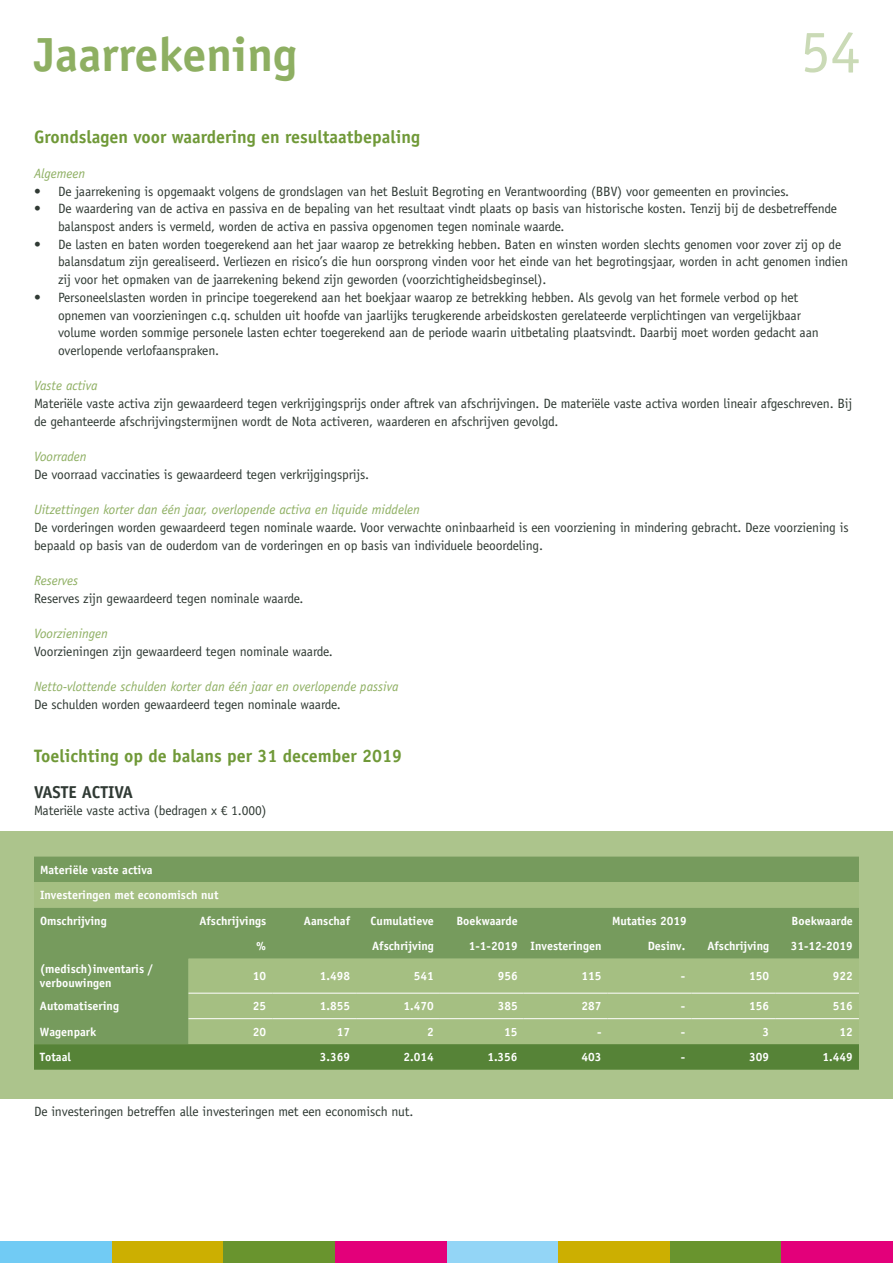
<style>
.page{position:relative;width:893px;height:1263px;background:#fff}
.page>*{position:absolute;margin:0;border:0;box-sizing:border-box;transform-origin:0 0}
.t1{font:60px "Officina Sans Std";color:#cadab6}
.t2{font:700 48px "Officina Sans Std";color:#8eaf62}
.t3{font:700 18px "Officina Sans Std";color:#709938}
.t4{font:700 17.25px "Officina Sans Std";color:#303a34}
.t5{font:13.5px/17.7px "Officina Sans Std";letter-spacing:-.01em;color:#303a34}
.t6{font:italic 13.5px "Officina Sans Std";color:#8eaf62}
.t7{font:700 12px/25.5px "Officina Sans Std";color:#fff}
</style>
<div class="page">
<div style="left:111px;top:1242px;width:112px;height:21px;background:#ccaf01"></div>
<div style="left:223px;top:1242px;width:112px;height:21px;background:#69942e"></div>
<div style="left:446px;top:1242px;width:112px;height:21px;background:#93d5f6"></div>
<div style="left:335px;top:1242px;width:111px;height:21px;background:#e3007a"></div>
<div style="left:0;top:1242px;width:112px;height:21px;background:#71cbf4"></div>
<div style="left:558px;top:1242px;width:112px;height:21px;background:#ccaf01"></div>
<div style="left:670px;top:1242px;width:111px;height:21px;background:#69942e"></div>
<div style="left:781px;top:1242px;width:112px;height:21px;background:#e3007a"></div>
<div style="left:0;top:831px;width:893px;height:267px;background:#acc48c"></div>
<div style="left:34px;top:856px;width:825px;height:26px;background:#769b5d"></div>
<svg style="left:34px;top:907px;width:825px;height:137px;fill:#a0bb7f"></svg>
<svg style="left:34px;top:1044px;width:825px;height:26px;background:#578438"></svg>
<hr style="left:189px;top:993px;width:83px;height:1px;background:#fff">
<hr style="left:272px;top:993px;width:84px;height:1px;background:#fff">
<hr style="left:356px;top:993px;width:84px;height:1px;background:#fff">
<hr style="left:440px;top:993px;width:84px;height:1px;background:#fff">
<hr style="left:524px;top:993px;width:83px;height:1px;background:#fff">
<hr style="left:608px;top:993px;width:83px;height:1px;background:#fff">
<hr style="left:691px;top:993px;width:84px;height:1px;background:#fff">
<hr style="left:775px;top:993px;width:84px;height:1px;background:#fff">
<hr style="left:189px;top:1018px;width:83px;height:1px;background:#fff">
<hr style="left:272px;top:1018px;width:84px;height:1px;background:#fff">
<hr style="left:356px;top:1018px;width:84px;height:1px;background:#fff">
<hr style="left:440px;top:1018px;width:84px;height:1px;background:#fff">
<hr style="left:524px;top:1018px;width:83px;height:1px;background:#fff">
<hr style="left:608px;top:1018px;width:83px;height:1px;background:#fff">
<hr style="left:691px;top:1018px;width:84px;height:1px;background:#fff">
<hr style="left:775px;top:1018px;width:84px;height:1px;background:#fff">
<h2 class="t2" style="left:34px;top:25px;width:265px">Jaarrekening</h2>
<h1 class="t1" style="left:800px;top:16px;width:61px">54</h1>
<h3 class="t3" style="left:34px;top:125px;width:388px">Grondslagen voor waardering en resultaatbepaling</h3>
<p class="t6" style="left:34px;top:165px;width:53px">Algemeen</p>
<p class="t5" style="left:34px;top:182px;width:757px">• De jaarrekening is opgemaakt volgens de grondslagen van het Besluit Begroting en Verantwoording (BBV) voor gemeenten en provincies.</p>
<p class="t5" style="left:58px;top:200px;width:781px;text-indent:-24px">• De waardering van de activa en passiva en de bepaling van het resultaat vindt plaats op basis van historische kosten. Tenzij bij de desbetreffende balanspost anders is vermeld, worden de activa en passiva opgenomen tegen nominale waarde.</p>
<p class="t5" style="left:58px;top:235px;width:792px;text-indent:-24px">• De lasten en baten worden toegerekend aan het jaar waarop ze betrekking hebben. Baten en winsten worden slechts genomen voor zover zij op de balansdatum zijn gerealiseerd. Verliezen en risico’s die hun oorsprong vinden voor het einde van het begrotingsjaar, worden in acht genomen indien zij voor het opmaken van de jaarrekening bekend zijn geworden (voorzichtigheidsbeginsel).</p>
<p class="t5" style="left:58px;top:288px;width:762px;text-indent:-24px">• Personeelslasten worden in principe toegerekend aan het boekjaar waarop ze betrekking hebben. Als gevolg van het formele verbod op het opnemen van voorzieningen c.q. schulden uit hoofde van jaarlijks terugkerende arbeidskosten gerelateerde verplichtingen van vergelijkbaar volume worden sommige personele lasten echter toegerekend aan de periode waarin uitbetaling plaatsvindt. Daarbij moet worden gedacht aan overlopende verlofaanspraken.</p>
<p class="t6" style="left:34px;top:378px;width:65px">Vaste activa</p>
<p class="t5" style="left:34px;top:395px;width:820px">Materiële vaste activa zijn gewaardeerd tegen verkrijgingsprijs onder aftrek van afschrijvingen. De materiële vaste activa worden lineair afgeschreven. Bij de gehanteerde afschrijvingstermijnen wordt de Nota activeren, waarderen en afschrijven gevolgd.</p>
<p class="t6" style="left:34px;top:449px;width:54px">Voorraden</p>
<p class="t5" style="left:34px;top:465px;width:336px">De voorraad vaccinaties is gewaardeerd tegen verkrijgingsprijs.</p>
<p class="t6" style="left:34px;top:502px;width:387px">Uitzettingen korter dan één jaar, overlopende activa en liquide middelen</p>
<p class="t5" style="left:34px;top:518px;width:816px">De vorderingen worden gewaardeerd tegen nominale waarde. Voor verwachte oninbaarheid is een voorziening in mindering gebracht. Deze voorziening is bepaald op basis van de ouderdom van de vorderingen en op basis van individuele beoordeling.</p>
<p class="t6" style="left:34px;top:573px;width:46px">Reserves</p>
<p class="t5" style="left:34px;top:589px;width:271px">Reserves zijn gewaardeerd tegen nominale waarde.</p>
<p class="t6" style="left:34px;top:626px;width:75px">Voorzieningen</p>
<p class="t5" style="left:34px;top:642px;width:300px">Voorzieningen zijn gewaardeerd tegen nominale waarde.</p>
<p class="t6" style="left:34px;top:679px;width:366px">Netto-vlottende schulden korter dan één jaar en overlopende passiva</p>
<p class="t5" style="left:34px;top:695px;width:308px">De schulden worden gewaardeerd tegen nominale waarde.</p>
<h3 class="t3" style="left:34px;top:745px;width:370px">Toelichting op de balans per 31 december 2019</h3>
<p class="t4" style="left:34px;top:781px;width:101px">VASTE ACTIVA</p>
<p class="t5" style="left:34px;top:802px;width:234px">Materiële vaste activa (bedragen x € 1.000)</p>
<p class="t7" style="left:40px;top:857px;width:180px">Materiële vaste activa<br>Investeringen met economisch nut<br>Omschrijving</p>
<p class="t7" style="left:199px;top:908px;width:68px">Afschrijvings</p>
<p class="t7" style="left:304px;top:908px;width:48px">Aanschaf</p>
<p class="t7" style="left:371px;top:908px;width:65px">Cumulatieve</p>
<p class="t7" style="left:456px;top:908px;width:63px">Boekwaarde</p>
<p class="t7" style="left:612px;top:908px;width:76px">Mutaties 2019</p>
<p class="t7" style="left:792px;top:908px;width:63px">Boekwaarde</p>
<p class="t7" style="left:256px;top:933px;width:11px">%</p>
<p class="t7" style="left:372px;top:933px;width:63px">Afschrijving</p>
<p class="t7" style="left:469px;top:933px;width:134px">1-1-2019 Investeringen</p>
<p class="t7" style="left:648px;top:933px;width:39px">Desinv.</p>
<p class="t7" style="left:707px;top:933px;width:63px">Afschrijving</p>
<p class="t7" style="left:791px;top:933px;width:64px">31-12-2019</p>
<p class="t7" style="left:40px;top:962px;width:115px;line-height:13.8px">(medisch)inventaris / verbouwingen</p>
<p class="t7" style="left:253px;top:963px;width:15px">10</p>
<p class="t7" style="left:320px;top:963px;width:32px">1.498</p>
<p class="t7" style="left:414px;top:963px;width:22px">541</p>
<p class="t7" style="left:498px;top:963px;width:22px">956</p>
<p class="t7" style="left:581px;top:963px;width:22px">115</p>
<p class="t7" style="left:681px;top:963px;width:6px">-</p>
<p class="t7" style="left:749px;top:963px;width:22px">150</p>
<p class="t7" style="left:833px;top:963px;width:22px">922</p>
<p class="t7" style="left:40px;top:993px;width:81px">Automatisering</p>
<p class="t7" style="left:253px;top:993px;width:15px">25</p>
<p class="t7" style="left:320px;top:993px;width:32px">1.855</p>
<p class="t7" style="left:404px;top:993px;width:32px">1.470</p>
<p class="t7" style="left:498px;top:993px;width:22px">385</p>
<p class="t7" style="left:581px;top:993px;width:22px">287</p>
<p class="t7" style="left:681px;top:993px;width:6px">-</p>
<p class="t7" style="left:749px;top:993px;width:22px">156</p>
<p class="t7" style="left:833px;top:993px;width:22px">516</p>
<p class="t7" style="left:40px;top:1019px;width:58px">Wagenpark</p>
<p class="t7" style="left:253px;top:1019px;width:15px">20</p>
<p class="t7" style="left:337px;top:1019px;width:15px">17</p>
<p class="t7" style="left:427px;top:1019px;width:8px">2</p>
<p class="t7" style="left:504px;top:1019px;width:15px">15</p>
<p class="t7" style="left:597px;top:1019px;width:6px">-</p>
<p class="t7" style="left:681px;top:1019px;width:6px">-</p>
<p class="t7" style="left:762px;top:1019px;width:8px">3</p>
<p class="t7" style="left:839px;top:1019px;width:15px">12</p>
<p class="t7" style="left:40px;top:1044px;width:33px">Totaal</p>
<p class="t7" style="left:320px;top:1044px;width:32px">3.369</p>
<p class="t7" style="left:404px;top:1044px;width:32px">2.014</p>
<p class="t7" style="left:487px;top:1044px;width:32px">1.356</p>
<p class="t7" style="left:581px;top:1044px;width:22px">403</p>
<p class="t7" style="left:681px;top:1044px;width:6px">-</p>
<p class="t7" style="left:749px;top:1044px;width:22px">309</p>
<p class="t7" style="left:823px;top:1044px;width:32px">1.449</p>
<p class="t5" style="left:34px;top:1103px;width:381px">De investeringen betreffen alle investeringen met een economisch nut.</p>
</div>
